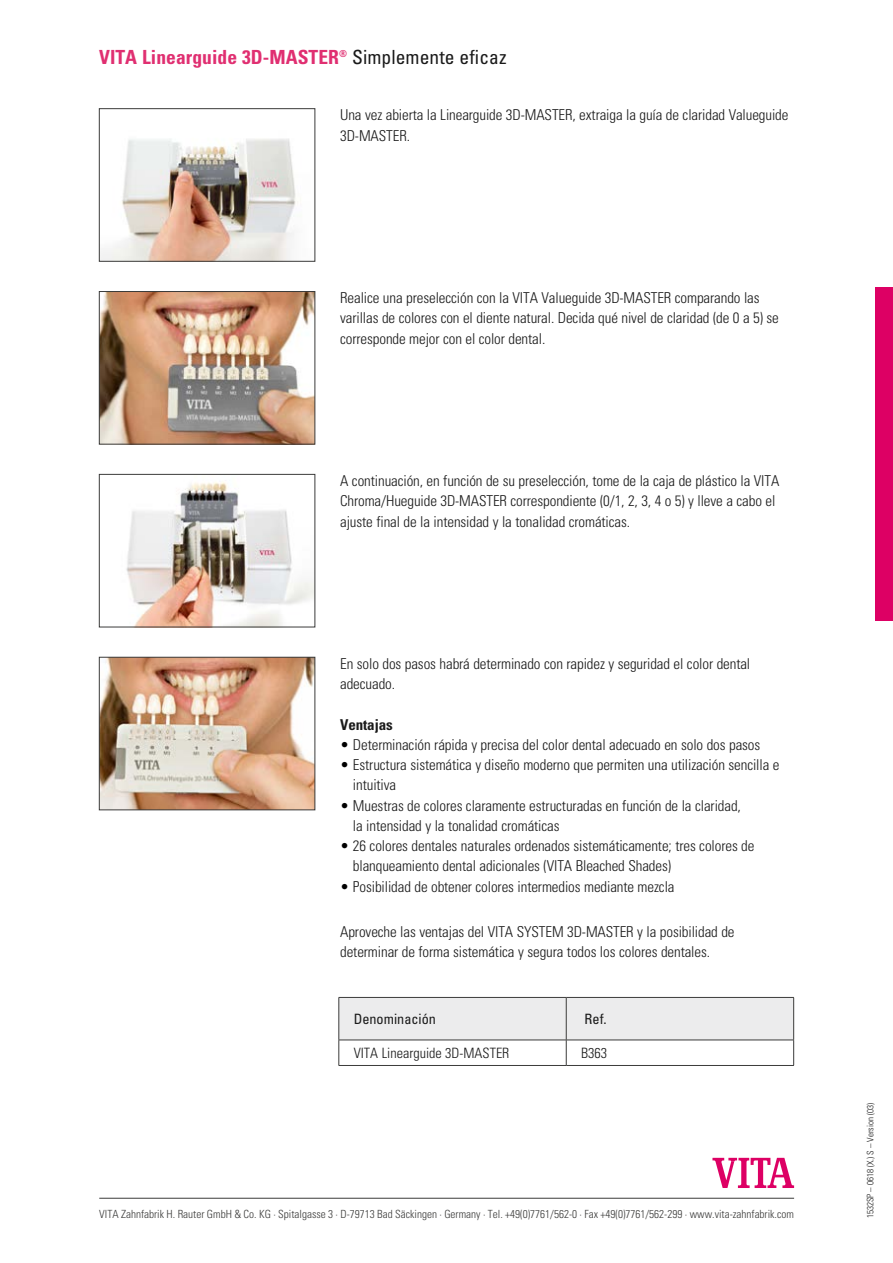
<style>
.page{position:relative;width:893px;height:1263px;background:#fff}
.page>*{position:absolute;margin:0;border:0;box-sizing:border-box;transform-origin:0 0}
.t1{font:700 condensed 19.5px "Univers LT";letter-spacing:.005em;color:#e02f71}
.t2{font:300 condensed 15px/20.2px "Univers";letter-spacing:-.005em;color:#1a1a1a}
.t3{font:700 condensed 15px "Univers";letter-spacing:-.005em;color:#1a1a1a}
.t4{font:300 condensed 14.25px "Univers LT";color:#1a1a1a}
.t5{font:condensed 14.25px "Univers LT";color:#1a1a1a}
.t6{font:300 condensed 11.25px "Univers";color:#3b3b3a}
.t7{font:300 condensed 9px "Univers";color:#1a1a1a}
.s1{font-weight:400;color:#1a1a1a}
.s2{color:#000}
</style>
<div class="page">
<div style="left:876px;top:287px;width:17px;height:334px;background:#dd0064"></div>
<img style="left:101px;top:138px;width:195px;height:121px">
<div style="left:99px;top:108px;width:216px;height:153px;border:1px solid #3b3b3a"></div>
<img style="left:101px;top:293px;width:212px;height:149px">
<div style="left:99px;top:291px;width:216px;height:153px;border:1px solid #3b3b3a"></div>
<img style="left:126px;top:481px;width:187px;height:144px">
<div style="left:99px;top:474px;width:216px;height:153px;border:1px solid #3b3b3a"></div>
<img style="left:101px;top:659px;width:212px;height:149px">
<div style="left:99px;top:657px;width:216px;height:153px;border:1px solid #3b3b3a"></div>
<hr style="left:99px;top:1198px;width:695px;height:1px;background:#3b3b3a">
<svg style="left:712px;top:1158px;width:82px;height:30px"></svg>
<svg style="left:339px;top:998px;width:455px;height:67px"></svg>
<hr style="left:339px;top:1065px;width:227px;height:1px;background:#3b3b3a">
<hr style="left:566px;top:1065px;width:228px;height:1px;background:#3b3b3a">
<hr style="left:339px;top:997px;width:227px;height:1px;background:#3b3b3a">
<hr style="left:339px;top:998px;width:1px;height:42px;background:#3b3b3a">
<hr style="left:566px;top:997px;width:228px;height:1px;background:#3b3b3a">
<hr style="left:566px;top:998px;width:1px;height:42px;background:#3b3b3a">
<hr style="left:793px;top:998px;width:1px;height:42px;background:#3b3b3a">
<hr style="left:339px;top:1040px;width:227px;height:1px;background:#3b3b3a">
<hr style="left:566px;top:1040px;width:228px;height:1px;background:#3b3b3a">
<h1 class="t1" style="left:99px;top:45px;width:409px">VITA Linearguide 3D-MASTER<sup>®</sup> <span class="s1">Simplemente eficaz</span></h1>
<p class="t2" style="left:340px;top:105px;width:450px">Una vez abierta la Linearguide 3D-MASTER, extraiga la guía de claridad Valueguide<br>3D-MASTER.</p>
<p class="t2" style="left:340px;top:288px;width:440px">Realice una preselección con la VITA Valueguide 3D-MASTER comparando las varillas de colores con el diente natural. Decida qué nivel de claridad (de 0 a 5) se corresponde mejor con el color dental.</p>
<p class="t2" style="left:340px;top:471px;width:441px">A continuación, en función de su preselección, tome de la caja de plástico la VITA<br>Chroma/Hueguide 3D-MASTER correspondiente (0/1, 2, 3, 4 o 5) y lleve a cabo el ajuste final de la intensidad y la tonalidad cromáticas.</p>
<p class="t2" style="left:340px;top:653px;width:412px">En solo dos pasos habrá determinado con rapidez y seguridad el color dental adecuado.</p>
<p class="t3" style="left:340px;top:715px;width:54px">Ventajas</p>
<p class="t2" style="left:340px;top:734px;width:422px"><span class="s2">•</span> Determinación rápida y precisa del color dental adecuado en solo dos pasos</p>
<p class="t2" style="left:353px;top:755px;width:428px;text-indent:-13px"><span class="s2">•</span> Estructura sistemática y diseño moderno que permiten una utilización sencilla e intuitiva</p>
<p class="t2" style="left:353px;top:795px;width:389px;text-indent:-13px"><span class="s2">•</span> Muestras de colores claramente estructuradas en función de la claridad, la intensidad y la tonalidad cromáticas</p>
<p class="t2" style="left:353px;top:836px;width:403px;text-indent:-13px"><span class="s2">•</span> 26 colores dentales naturales ordenados sistemáticamente; tres colores de blanqueamiento dental adicionales (VITA Bleached Shades)</p>
<p class="t2" style="left:340px;top:876px;width:336px"><span class="s2">•</span> Posibilidad de obtener colores intermedios mediante mezcla</p>
<p class="t2" style="left:340px;top:921px;width:396px">Aproveche las ventajas del VITA SYSTEM 3D-MASTER y la posibilidad de determinar de forma sistemática y segura todos los colores dentales.</p>
<p class="t5" style="left:354px;top:1010px;width:84px">Denominación</p>
<p class="t5" style="left:585px;top:1010px;width:24px">Ref.</p>
<p class="t4" style="left:354px;top:1045px;width:157px">VITA Linearguide 3D-MASTER</p>
<p class="t4" style="left:581px;top:1045px;width:28px">B363</p>
<p class="t6" style="left:99px;top:1208px;width:696px">VITA Zahnfabrik H. Rauter GmbH &amp; Co. KG · Spitalgasse 3 · D-79713 Bad Säckingen · Germany · Tel. +49(0)7761/562-0 · Fax +49(0)7761/562-299 · www.vita-zahnfabrik.com</p>
<p class="t7" style="left:865px;top:1218px;width:117px;rotate:-90deg">1532SP – 0618 (X.) S – Version (03)</p>
</div>
